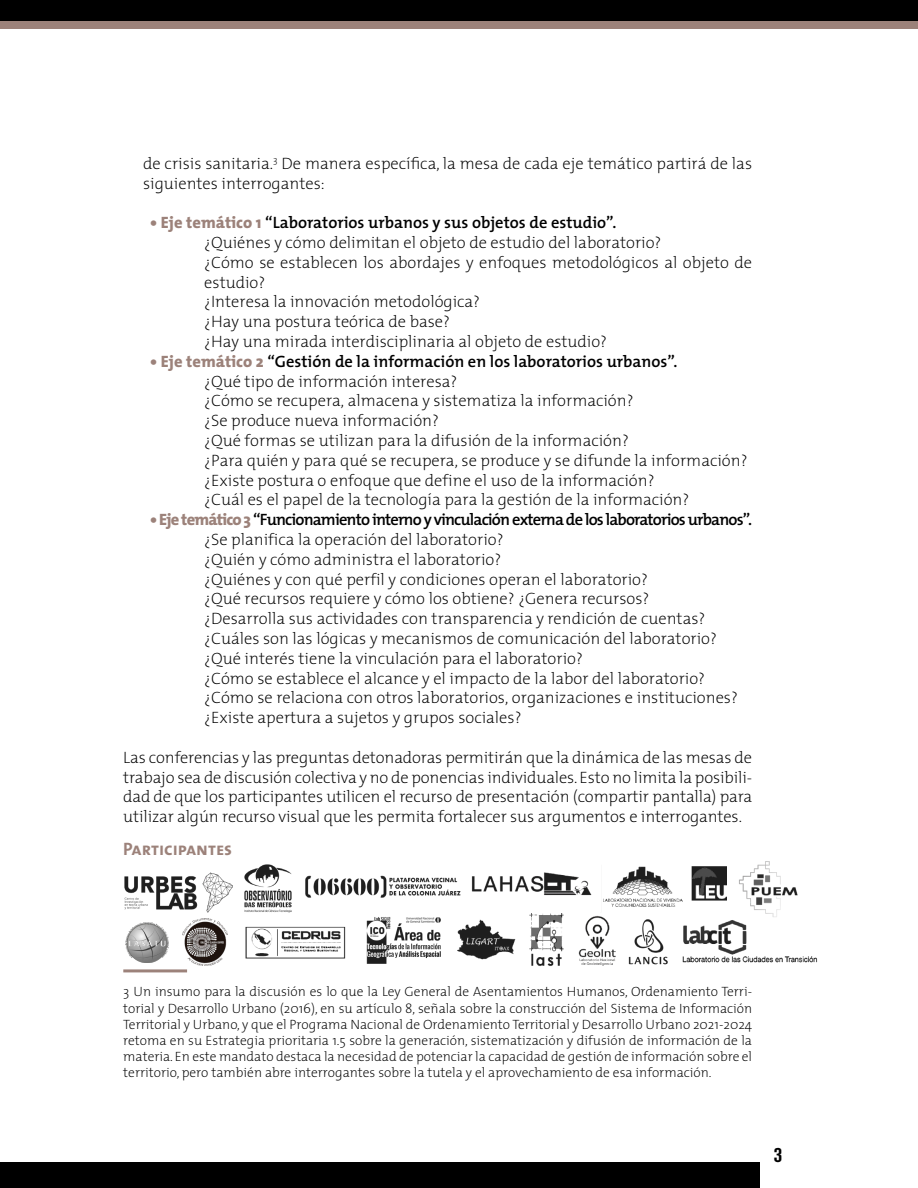
<style>
.page{position:relative;width:918px;height:1188px;background:#fff}
.page>*{position:absolute;margin:0;border:0;box-sizing:border-box;transform-origin:0 0}
.t1{font:21px "Akzidenz Grotesk BQ Bd Cnd Alt";color:#000}
.t2{font:18px "The Mix Bold Caps";color:#9c827a}
.t3{font:200 16.5px/19.8px "The Mix";color:#000}
.t4{font:600 16.5px "The Mix";color:#000}
.t5{font:600 16.5px "The Mix";letter-spacing:-.05em;color:#000}
.t6{font:200 13.5px/16.2px "The Mix";color:#000;text-align:justify}
.s1{font-weight:800;color:#9c827a}
</style>
<div class="page">
<div style="left:0;top:0;width:918px;height:21px;background:#000"></div>
<div style="left:0;top:21px;width:918px;height:8px;background:#9c827a"></div>
<div style="left:0;top:1162px;width:760px;height:26px;background:#000"></div>
<hr style="left:123px;top:969px;width:64px;height:3px;background:#9c827a">
<img style="left:124px;top:872px;width:109px;height:41px">
<img style="left:305px;top:875px;width:156px;height:23px">
<img style="left:244px;top:864px;width:48px;height:44px">
<img style="left:471px;top:872px;width:121px;height:24px">
<img style="left:603px;top:866px;width:80px;height:41px">
<img style="left:691px;top:866px;width:35px;height:35px">
<img style="left:739px;top:861px;width:59px;height:53px">
<img style="left:682px;top:914px;width:136px;height:49px">
<img style="left:244px;top:909px;width:102px;height:50px">
<img style="left:366px;top:917px;width:75px;height:47px">
<img style="left:529px;top:913px;width:35px;height:53px">
<img style="left:578px;top:915px;width:38px;height:51px">
<img style="left:628px;top:919px;width:40px;height:46px">
<img style="left:457px;top:919px;width:59px;height:41px">
<img style="left:183px;top:918px;width:45px;height:47px">
<img style="left:126px;top:922px;width:42px;height:41px">
<p class="t3" style="left:143px;top:153px;width:611px">de crisis sanitaria.<sup>3</sup> De manera específica, la mesa de cada eje temático partirá de las siguientes interrogantes:</p>
<p class="t4" style="left:150px;top:209px;width:468px"><span class="s1">• Eje temático 1</span> “Laboratorios urbanos y sus objetos de estudio”.</p>
<p class="t3" style="left:204px;top:232px;width:459px">¿Quiénes y cómo delimitan el objeto de estudio del laboratorio?</p>
<p class="t3" style="left:204px;top:252px;width:549px">¿Cómo se establecen los abordajes y enfoques metodológicos al objeto de estudio?</p>
<p class="t3" style="left:204px;top:291px;width:277px">¿Interesa la innovación metodológica?</p>
<p class="t3" style="left:204px;top:311px;width:247px">¿Hay una postura teórica de base?</p>
<p class="t3" style="left:204px;top:331px;width:404px">¿Hay una mirada interdisciplinaria al objeto de estudio?</p>
<p class="t4" style="left:150px;top:348px;width:529px"><span class="s1">• Eje temático 2</span> “Gestión de la información en los laboratorios urbanos”.</p>
<p class="t3" style="left:204px;top:371px;width:255px">¿Qué tipo de información interesa?</p>
<p class="t3" style="left:204px;top:390px;width:431px">¿Cómo se recupera, almacena y sistematiza la información?</p>
<p class="t3" style="left:204px;top:410px;width:236px">¿Se produce nueva información?</p>
<p class="t3" style="left:204px;top:430px;width:426px">¿Qué formas se utilizan para la difusión de la información?</p>
<p class="t3" style="left:204px;top:450px;width:545px">¿Para quién y para qué se recupera, se produce y se difunde la información?</p>
<p class="t3" style="left:204px;top:470px;width:452px">¿Existe postura o enfoque que define el uso de la información?</p>
<p class="t3" style="left:204px;top:489px;width:487px">¿Cuál es el papel de la tecnología para la gestión de la información?</p>
<p class="t5" style="left:150px;top:506px;width:603px"><span class="s1">• Eje temático 3</span> “Funcionamiento interno y vinculación externa de los laboratorios urbanos”.</p>
<p class="t3" style="left:204px;top:529px;width:301px">¿Se planifica la operación del laboratorio?</p>
<p class="t3" style="left:204px;top:549px;width:298px">¿Quién y cómo administra el laboratorio?</p>
<p class="t3" style="left:204px;top:569px;width:445px">¿Quiénes y con qué perfil y condiciones operan el laboratorio?</p>
<p class="t3" style="left:204px;top:588px;width:447px">¿Qué recursos requiere y cómo los obtiene? ¿Genera recursos?</p>
<p class="t3" style="left:204px;top:608px;width:503px">¿Desarrolla sus actividades con transparencia y rendición de cuentas?</p>
<p class="t3" style="left:204px;top:628px;width:514px">¿Cuáles son las lógicas y mecanismos de comunicación del laboratorio?</p>
<p class="t3" style="left:204px;top:648px;width:380px">¿Qué interés tiene la vinculación para el laboratorio?</p>
<p class="t3" style="left:204px;top:668px;width:502px">¿Cómo se establece el alcance y el impacto de la labor del laboratorio?</p>
<p class="t3" style="left:204px;top:687px;width:535px">¿Cómo se relaciona con otros laboratorios, organizaciones e instituciones?</p>
<p class="t3" style="left:204px;top:707px;width:319px">¿Existe apertura a sujetos y grupos sociales?</p>
<p class="t3" style="left:123px;top:747px;width:630px;text-align:justify">Las conferencias y las preguntas detonadoras permitirán que la dinámica de las mesas de trabajo sea de discusión colectiva y no de ponencias individuales. Esto no limita la posibili&shy;dad de que los participantes utilicen el recurso de presentación (compartir pantalla) para utilizar algún recurso visual que les permita fortalecer sus argumentos e interrogantes.</p>
<p class="t2" style="left:123px;top:838px;width:110px">Participantes</p>
<p class="t6" style="left:123px;top:983px;width:630px">3 Un insumo para la discusión es lo que la Ley General de Asentamientos Humanos, Ordenamiento Terri&shy;torial y Desarrollo Urbano (2016), en su artículo 8, señala sobre la construcción del Sistema de Información Territorial y Urbano, y que el Programa Nacional de Ordenamiento Territorial y Desarrollo Urbano 2021-2024 retoma en su Estrategia prioritaria 1.5 sobre la generación, sistematización y difusión de información de la materia. En este mandato destaca la necesidad de potenciar la capacidad de gestión de información sobre el territorio, pero también abre interrogantes sobre la tutela y el aprovechamiento de esa información.</p>
<p class="t1" style="left:774px;top:1142px;width:10px">3</p>
</div>
